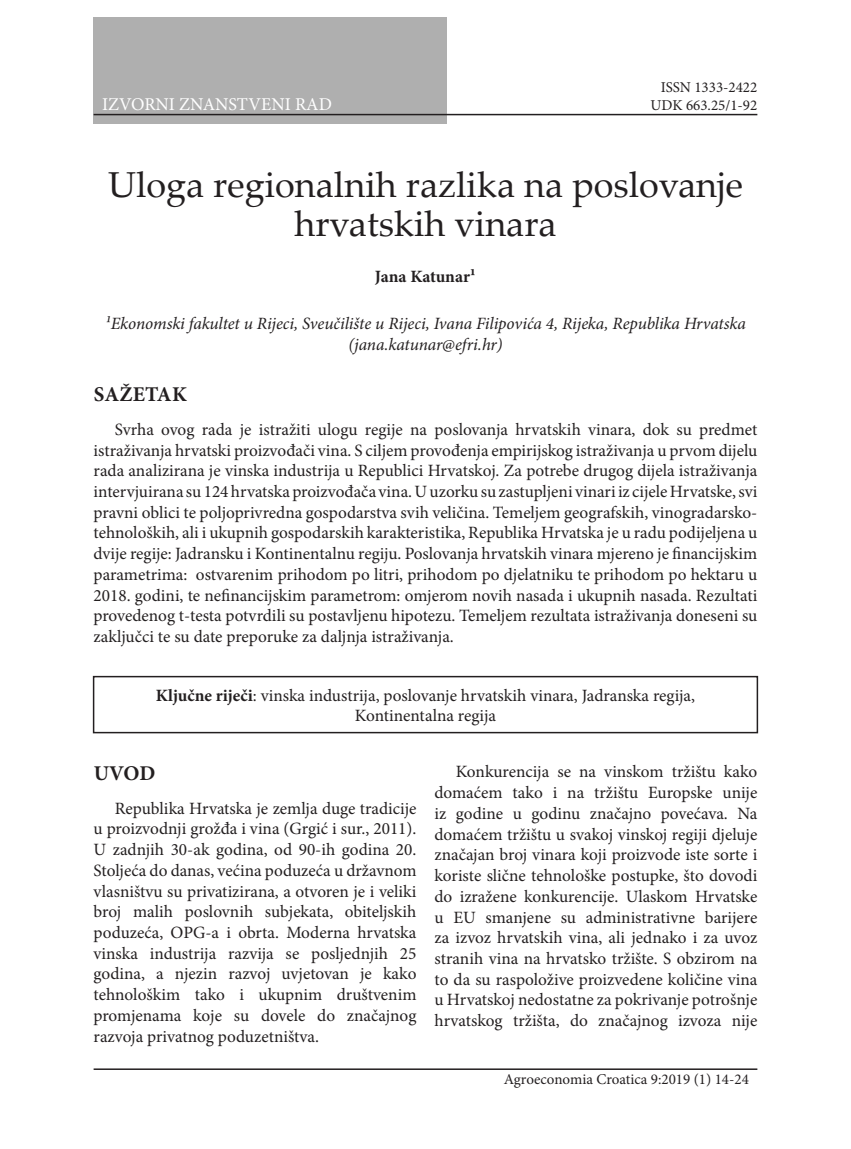
<style>
.page{position:relative;width:851px;height:1149px;background:#fff}
.page>*{position:absolute;margin:0;border:0;box-sizing:border-box;transform-origin:0 0}
.t1{font:36px/39px "Palatino Linotype";color:#231f20;text-align:center}
.t2{font:700 21px "Minion Pro";letter-spacing:.01em;color:#231f20}
.t3{font:18px "Minion Pro";color:#fff}
.paragraph{font:17.25px/20.7px "Minion Pro";color:#231f20;text-align:justify}
.abstract{font:17.25px/20.7px "Minion Pro";color:#231f20;text-align:justify}
.Adresa{font:italic 17.25px/20.7px "Minion Pro";letter-spacing:-.005em;color:#231f20;text-align:center}
.kljucne-rijeci{font:17.25px/20.7px "Minion Pro";color:#231f20;text-align:center}
.autori{font:700 17.25px "Minion Pro";letter-spacing:-.005em;color:#231f20}
.t4{font:15px "Minion Pro";color:#231f20}
.s1{font-weight:700}
</style>
<div class="page">
<div style="left:94px;top:17px;width:352px;height:106px;background:#afafaf"></div>
<hr style="left:94px;top:114px;width:663px;height:1px;background:#231f20">
<hr style="left:94px;top:1068px;width:663px;height:1px;background:#231f20">
<div style="left:93px;top:675px;width:665px;height:58px;border:2px solid #231f20"></div>
<p class="t3" style="left:102px;top:92px;width:231px">IZVORNI ZNANSTVENI RAD</p>
<p class="t4" style="left:660px;top:77px;width:98px">ISSN 1333-2422</p>
<p class="t4" style="left:650px;top:95px;width:108px">UDK 663.25/1-92</p>
<p class="t1" style="left:108px;top:163px;width:636px">Uloga regionalnih razlika na poslovanje hrvatskih vinara</p>
<p class="autori" style="left:375px;top:265px;width:102px">Jana Katunar¹</p>
<p class="Adresa" style="left:105px;top:313px;width:642px">¹Ekonomski fakultet u Rijeci, Sveučilište u Rijeci, Ivana Filipovića 4, Rijeka, Republika Hrvatska (jana.katunar@efri.hr)</p>
<p class="t2" style="left:94px;top:380px;width:95px">SAŽETAK</p>
<p class="abstract" style="left:94px;top:419px;width:665px;text-indent:21px">Svrha ovog rada je istražiti ulogu regije na poslovanja hrvatskih vinara, dok su predmet istraživanja hrvatski proizvođači vina. S ciljem provođenja empirijskog istraživanja u prvom dijelu rada analizirana je vinska industrija u Republici Hrvatskoj. Za potrebe drugog dijela istraživanja intervjuirana su 124 hrvatska proizvođača vina. U uzorku su zastupljeni vinari iz cijele Hrvatske, svi pravni oblici te poljoprivredna gospodarstva svih veličina. Temeljem geografskih, vinogradarsko&shy;tehnoloških, ali i ukupnih gospodarskih karakteristika, Republika Hrvatska je u radu podijeljena u dvije regije: Jadransku i Kontinentalnu regiju. Poslovanja hrvatskih vinara mjereno je financijskim parametrima: ostvarenim prihodom po litri, prihodom po djelatniku te prihodom po hektaru u 2018. godini, te nefinancijskim parametrom: omjerom novih nasada i ukupnih nasada. Rezultati provedenog t-testa potvrdili su postavljenu hipotezu. Temeljem rezultata istraživanja doneseni su zaključci te su date preporuke za daljnja istraživanja.</p>
<p class="kljucne-rijeci" style="left:156px;top:684px;width:540px"><span class="s1">Ključne riječi</span>: vinska industrija, poslovanje hrvatskih vinara, Jadranska regija,<br>Kontinentalna regija</p>
<p class="t2" style="left:94px;top:758px;width:63px">UVOD</p>
<p class="paragraph" style="left:94px;top:797px;width:324px;text-indent:21px">Republika Hrvatska je zemlja duge tradicije u proizvodnji grožđa i vina (Grgić i sur., 2011).<br>U zadnjih 30-ak godina, od 90-ih godina 20.<br>Stoljeća do danas, većina poduzeća u državnom vlasništvu su privatizirana, a otvoren je i veliki broj malih poslovnih subjekata, obiteljskih poduzeća, OPG-a i obrta. Moderna hrvatska vinska industrija razvija se posljednjih 25 godina, a njezin razvoj uvjetovan je kako tehnološkim tako i ukupnim društvenim promjenama koje su dovele do značajnog razvoja privatnog poduzetništva.</p>
<p class="paragraph" style="left:434px;top:761px;width:324px;text-indent:21px">Konkurencija se na vinskom tržištu kako domaćem tako i na tržištu Europske unije iz godine u godinu značajno povećava. Na domaćem tržištu u svakoj vinskoj regiji djeluje značajan broj vinara koji proizvode iste sorte i koriste slične tehnološke postupke, što dovodi do izražene konkurencije. Ulaskom Hrvatske u EU smanjene su administrativne barijere za izvoz hrvatskih vina, ali jednako i za uvoz stranih vina na hrvatsko tržište. S obzirom na to da su raspoložive proizvedene količine vina u Hrvatskoj nedostatne za pokrivanje potrošnje hrvatskog tržišta, do značajnog izvoza nije</p>
<p class="t4" style="left:503px;top:1068px;width:247px">Agroeconomia Croatica 9:2019 (1) 14-24</p>
</div>
